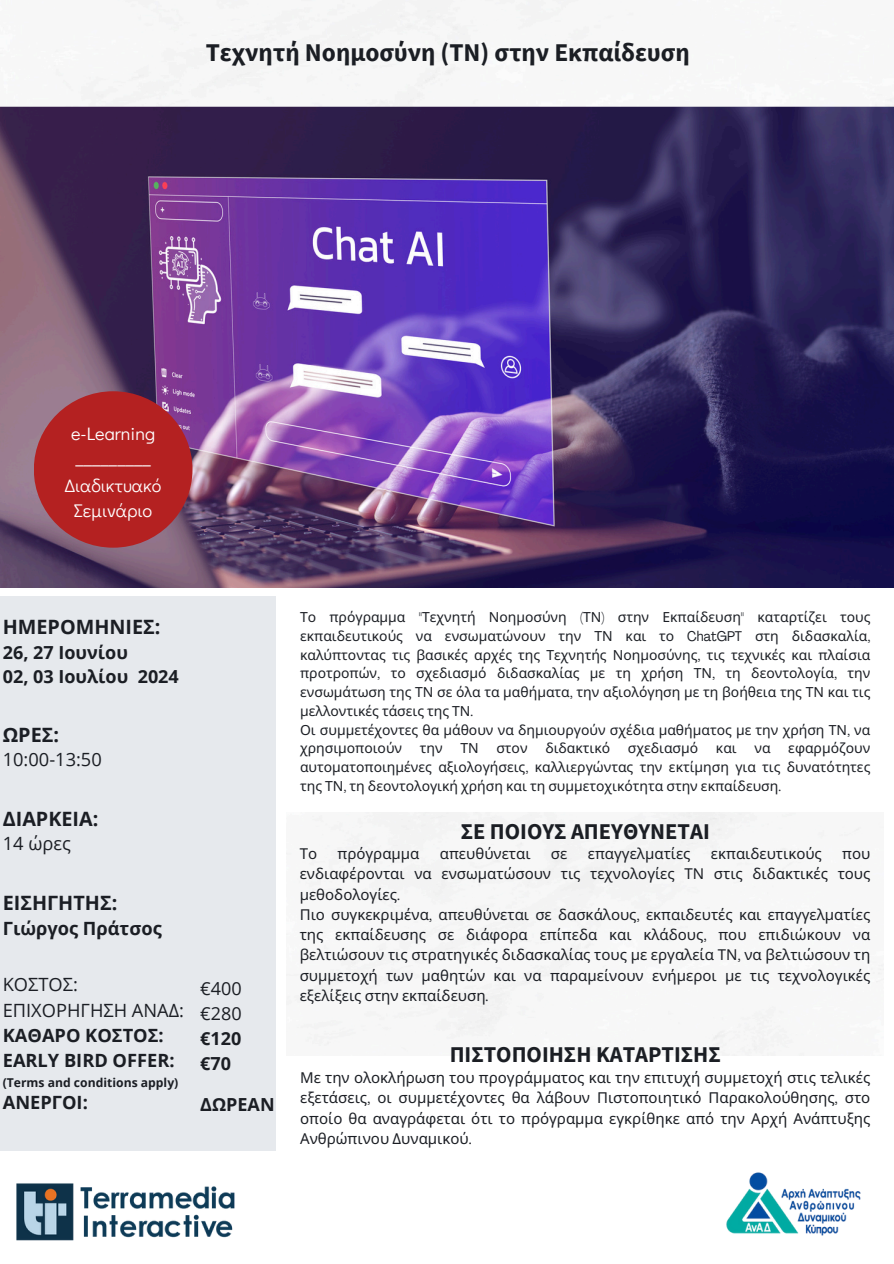
<style>
.page{position:relative;width:894px;height:1264px;background:#fff}
.page>*{position:absolute;margin:0;border:0;box-sizing:border-box;transform-origin:0 0}
.t1{font:700 25.5px "Source Sans Pro";color:#1b1e24}
.t2{font:700 22.5px "Source Sans Pro";color:#1b1e24}
.t3{font:700 19.8px "Open Sans";color:#1b1e24}
.t4{font:700 18.3px "Open Sans";color:#1b1e24}
.t5{font:18.3px "Open Sans";color:#1b1e24}
.t6{font:18.3px "Didact Gothic";color:#fff}
.t7{font:700 18px/24.3px "Open Sans";color:#1b1e24}
.t8{font:18px "Didact Gothic";color:#fff}
.t9{font:18px/25px "Open Sans";color:#1b1e24;text-align:justify}
.t10{font:15px/20.2px "Noto Sans";color:#1b1e24;text-align:justify}
.t11{font:13.95px/18.8px "Noto Sans";color:#1b1e24;text-align:justify}
.t12{font:700 12.15px "Open Sans";color:#1b1e24}
.s1{font-weight:700}
.s2{font-family:"Agrandir";font-stretch:condensed}
</style>
<div class="page">
<img style="left:0;top:0;width:893px;height:587px">
<img style="left:726px;top:1172px;width:135px;height:64px">
<div style="left:0;top:596px;width:276px;height:554px;background:#e6e9ed"></div>
<img style="left:16px;top:1183px;width:219px;height:58px">
<div style="left:34px;top:391px;width:158px;height:156px;background:#b42121;border-radius:50%"></div>
<h1 class="t1" style="left:205px;top:36px;width:485px">Τεχνητή Νοημοσύνη (ΤΝ) στην Εκπαίδευση</h1>
<h6 class="t8" style="left:71px;top:421px;width:86px">e-Learning</h6>
<h6 class="t6" style="left:75px;top:445px;width:77px">_________</h6>
<h5 class="t8" style="left:65px;top:473px;width:98px">Διαδικτυακό</h5>
<h5 class="t6" style="left:74px;top:498px;width:80px">Σεμινάριο</h5>
<p class="t3" style="left:3px;top:613px;width:159px">ΗΜΕΡΟΜΗΝΙΕΣ:</p>
<p class="t7" style="left:3px;top:639px;width:177px">26, 27 Ιουνίου<br>02, 03 Ιουλίου 2024</p>
<p class="t3" style="left:3px;top:720px;width:58px">ΩΡΕΣ:</p>
<p class="t5" style="left:3px;top:746px;width:100px">10:00-13:50</p>
<p class="t3" style="left:3px;top:805px;width:97px">ΔΙΑΡΚΕΙΑ:</p>
<p class="t5" style="left:3px;top:830px;width:70px">14 ώρες</p>
<h6 class="t3" style="left:3px;top:889px;width:116px">ΕΙΣΗΓΗΤΗΣ:</h6>
<h6 class="t4" style="left:3px;top:915px;width:160px">Γιώργος Πράτσος</h6>
<h3 class="t5" style="left:3px;top:971px;width:77px">ΚΟΣΤΟΣ:</h3>
<p class="t5" style="left:3px;top:997px;width:183px">ΕΠΙΧΟΡΗΓΗΣΗ ΑΝΑΔ:</p>
<p class="t4" style="left:3px;top:1022px;width:162px">ΚΑΘΑΡΟ ΚΟΣΤΟΣ:</p>
<p class="t4" style="left:3px;top:1047px;width:173px">EARLY BIRD OFFER:</p>
<h2 class="t12" style="left:3px;top:1073px;width:177px">(Terms and conditions apply)</h2>
<p class="t4" style="left:3px;top:1089px;width:87px">ΑΝΕΡΓΟΙ:</p>
<p class="t9" style="left:200px;top:975px;width:43px">€400 €280 <span class="s1">€120 €70</span></p>
<p class="t7" style="left:200px;top:1092px;width:76px">ΔΩΡΕΑΝ</p>
<p class="t11" style="left:300px;top:607px;width:571px">Το πρόγραμμα <span class="s2">"</span>Τεχνητή Νοημοσύνη <span class="s2">(</span>ΤΝ<span class="s2">)</span> στην Εκπαίδευση<span class="s2">"</span> καταρτίζει τους εκπαιδευτικούς να ενσωματώνουν την ΤΝ και το <span class="s2">ChatGPT</span> στη διδασκαλία<span class="s2">, </span>καλύπτοντας τις βασικές αρχές της Τεχνητής Νοημοσύνης<span class="s2">,</span> τις τεχνικές και πλαίσια προτροπών<span class="s2">,</span> το σχεδιασμό διδασκαλίας με τη χρήση ΤΝ<span class="s2">,</span> τη δεοντολογία<span class="s2">,</span> την ενσωμάτωση της ΤΝ σε όλα τα μαθήματα<span class="s2">,</span> την αξιολόγηση με τη βοήθεια της ΤΝ και τις</p>
<p class="t11" style="left:300px;top:701px;width:571px;text-align:left">μελλοντικές τάσεις της ΤΝ<span class="s2">.<br></span>Οι συμμετέχοντες θα μάθουν να δημιουργούν σχέδια μαθήματος με την χρήση ΤΝ<span class="s2">,</span> να χρησιμοποιούν</p>
<p class="t11" style="left:300px;top:738px;width:571px;text-indent:488px">εφαρμόζουν αυτοματοποιημένες αξιολογήσεις<span class="s2">,</span> καλλιεργώντας την εκτίμηση για τις δυνατότητες της ΤΝ<span class="s2">,</span> τη δεοντολογική χρήση και τη συμμετοχικότητα στην εκπαίδευση<span class="s2">.</span></p>
<p class="t11" style="left:420px;top:738px;width:24px">την</p>
<p class="t11" style="left:460px;top:738px;width:20px">ΤΝ</p>
<p class="t11" style="left:496px;top:738px;width:33px">στον</p>
<p class="t11" style="left:545px;top:738px;width:66px">διδακτικό</p>
<p class="t11" style="left:627px;top:738px;width:72px">σχεδιασμό</p>
<p class="t11" style="left:715px;top:738px;width:22px">και</p>
<p class="t11" style="left:754px;top:738px;width:18px">να</p>
<h6 class="t2" style="left:460px;top:816px;width:250px">ΣΕ ΠΟΙΟΥΣ ΑΠΕΥΘΥΝΕΤΑΙ</h6>
<h6 class="t10" style="left:299px;top:843px;width:19px">Το</h6>
<h6 class="t10" style="left:337px;top:843px;width:83px">πρόγραμμα</h6>
<h6 class="t10" style="left:440px;top:843px;width:92px">απευθύνεται</h6>
<h6 class="t10" style="left:551px;top:843px;width:18px">σε</h6>
<h6 class="t10" style="left:587px;top:843px;width:104px">επαγγελματίες</h6>
<h6 class="t10" style="left:710px;top:843px;width:112px">εκπαιδευτικούς</h6>
<h6 class="t10" style="left:842px;top:843px;width:30px">που</h6>
<h6 class="t10" style="left:299px;top:863px;width:444px">ενδιαφέρονται να ενσωματώσουν τις τεχνολογίες ΤΝ στις</h6>
<h5 class="t10" style="left:752px;top:863px;width:119px">διδακτικές τους</h5>
<h5 class="t10" style="left:299px;top:883px;width:572px;text-align:left">μεθοδολογίες<span class="s2">.<br></span>Πιο συγκεκριμένα<span class="s2">,</span> απευθύνεται σε δασκάλους<span class="s2">,</span> εκπαιδευτές και επαγγελματίες της εκπαίδευσης σε διάφορα</h5>
<h4 class="t10" style="left:299px;top:924px;width:572px;text-indent:240px">επίπεδα και κλάδους<span class="s2">,</span> που επιδιώκουν να βελτιώσουν τις στρατηγικές διδασκαλίας τους με εργαλεία ΤΝ<span class="s2">,</span> να βελτιώσουν τη συμμετοχή των μαθητών και να παραμείνουν ενήμεροι με τις τεχνολογικές εξελίξεις στην εκπαίδευση<span class="s2">.</span></h4>
<p class="t2" style="left:449px;top:1040px;width:272px">ΠΙΣΤΟΠΟΙΗΣΗ ΚΑΤΑΡΤΙΣΗΣ</p>
<p class="t10" style="left:300px;top:1067px;width:571px">Με την ολοκλήρωση του προγράμματος και την επιτυχή συμμετοχή στις τελικές εξετάσεις<span class="s2">,</span> οι συμμετέχοντες θα λάβουν Πιστοποιητικό Παρακολούθησης<span class="s2">,</span> στο οποίο θα αναγράφεται ότι το πρόγραμμα εγκρίθηκε από την Αρχή Ανάπτυξης</p>
<h2 class="t10" style="left:300px;top:1127px;width:173px">Ανθρώπινου Δυναμικού<span class="s2">.</span></h2>
</div>
